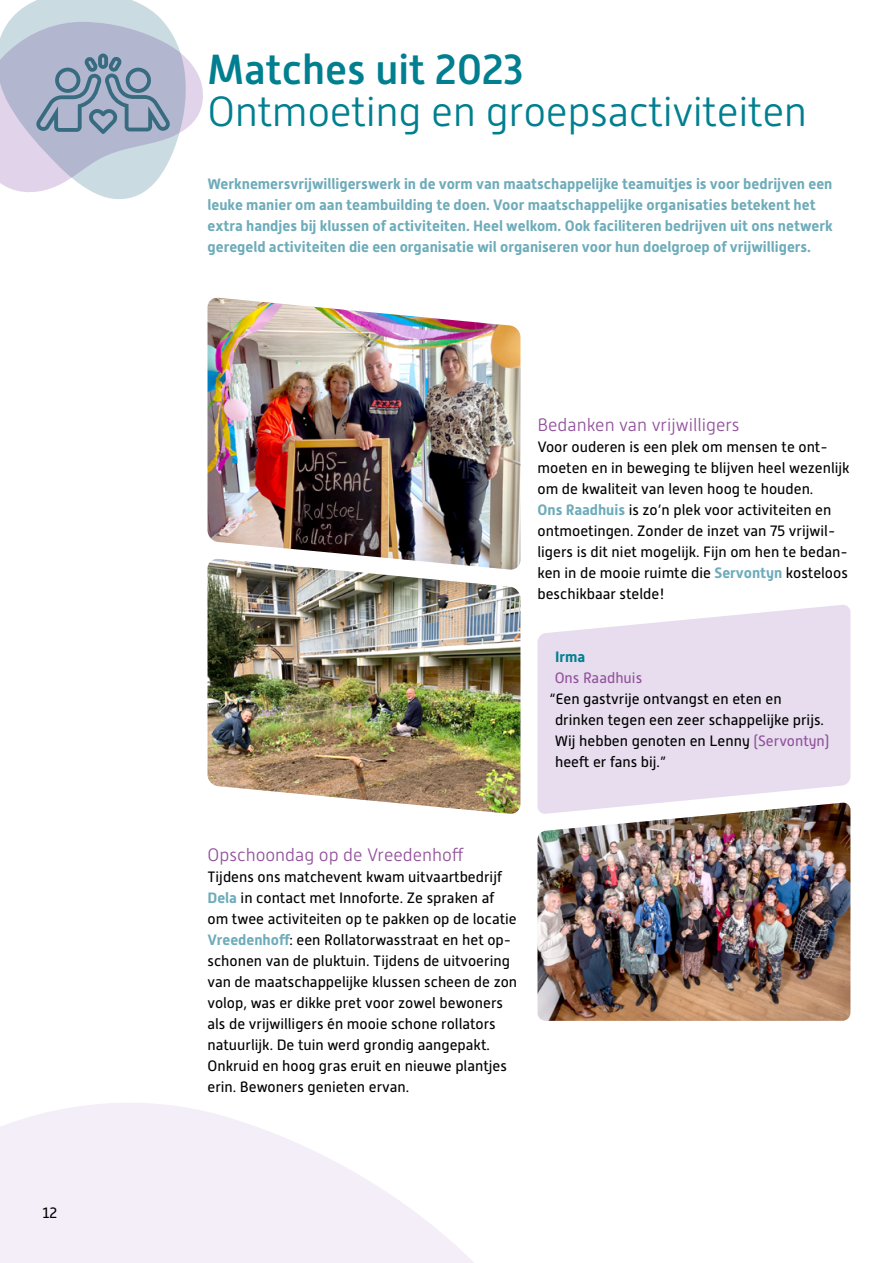
<style>
.page{position:relative;width:893px;height:1263px;background:#fff}
.page>*{position:absolute;margin:0;border:0;box-sizing:border-box;transform-origin:0 0}
.t1{font:300 42px "Alwyn New";letter-spacing:-.01em;color:#007f90}
.t2{font:500 42px "Alwyn New";color:#007f90}
.t3{font:300 18px "Alwyn New";color:#91519b}
.t4{font:15px/21px "Alwyn New";color:#000}
.t5{font:700 15px/21px "Alwyn New";color:#6eacba}
.t6{font:15px "Alwyn New";color:#91519b}
.t7{font:700 15px "Alwyn New";color:#007f90}
.s1{font-weight:700;color:#6eacba}
.s2{color:#91519b}
</style>
<div class="page">
<svg style="left:0;top:1103px;width:474px;height:160px;fill:#f3eef7"></svg>
<svg style="left:0;top:0;width:203px;height:199px"></svg>
<img style="left:537px;top:814px;width:313px;height:207px">
<img style="left:207px;top:298px;width:313px;height:261px">
<img style="left:207px;top:559px;width:313px;height:255px">
<svg style="left:537px;top:605px;width:313px;height:209px;background:#e8dfed"></svg>
<p class="t4" style="left:43px;top:1202px;width:16px">12</p>
<h1 class="t2" style="left:207px;top:46px;width:318px">Matches uit 2023</h1>
<h1 class="t1" style="left:207px;top:88px;width:601px">Ontmoeting en groepsactiviteiten</h1>
<p class="t5" style="left:207px;top:173px;width:627px">Werknemersvrijwilligerswerk in de vorm van maatschappelijke teamuitjes is voor bedrijven een leuke manier om aan teambuilding te doen. Voor maatschappelijke organisaties betekent het extra handjes bij klussen of activiteiten. Heel welkom. Ook faciliteren bedrijven uit ons netwerk geregeld activiteiten die een organisatie wil organiseren voor hun doelgroep of vrijwilligers.</p>
<p class="t3" style="left:537px;top:414px;width:204px">Bedanken van vrijwilligers</p>
<p class="t4" style="left:537px;top:436px;width:314px">Voor ouderen is een plek om mensen te ont&shy;moeten en in beweging te blijven heel wezenlijk om de kwaliteit van leven hoog te houden.<br><span class="s1">Ons Raadhuis</span> is zo’n plek voor activiteiten en ontmoetingen. Zonder de inzet van 75 vrijwil&shy;ligers is dit niet mogelijk. Fijn om hen te bedan&shy;ken in de mooie ruimte die <span class="s1">Servontyn</span> kosteloos beschikbaar stelde!</p>
<p class="t3" style="left:207px;top:845px;width:258px">Opschoondag op de Vreedenhoff</p>
<p class="t4" style="left:207px;top:866px;width:311px">Tijdens ons matchevent kwam uitvaartbedrijf <span class="s1">Dela</span> in contact met Innoforte. Ze spraken af om twee activiteiten op te pakken op de locatie <span class="s1">Vreedenhoff</span>: een Rollatorwasstraat en het op&shy;schonen van de pluktuin. Tijdens de uitvoering van de maatschappelijke klussen scheen de zon volop, was er dikke pret voor zowel bewoners als de vrijwilligers én mooie schone rollators natuurlijk. De tuin werd grondig aangepakt.<br>Onkruid en hoog gras eruit en nieuwe plantjes erin. Bewoners genieten ervan.</p>
<p class="t7" style="left:555px;top:648px;width:32px">Irma</p>
<p class="t6" style="left:555px;top:669px;width:89px">Ons Raadhuis</p>
<p class="t4" style="left:555px;top:688px;width:276px;text-indent:-5px">“Een gastvrije ontvangst en eten en drinken tegen een zeer schappelijke prijs.<br>Wij hebben genoten en Lenny <span class="s2">(Servontyn) </span>heeft er fans bij.”</p>
</div>
